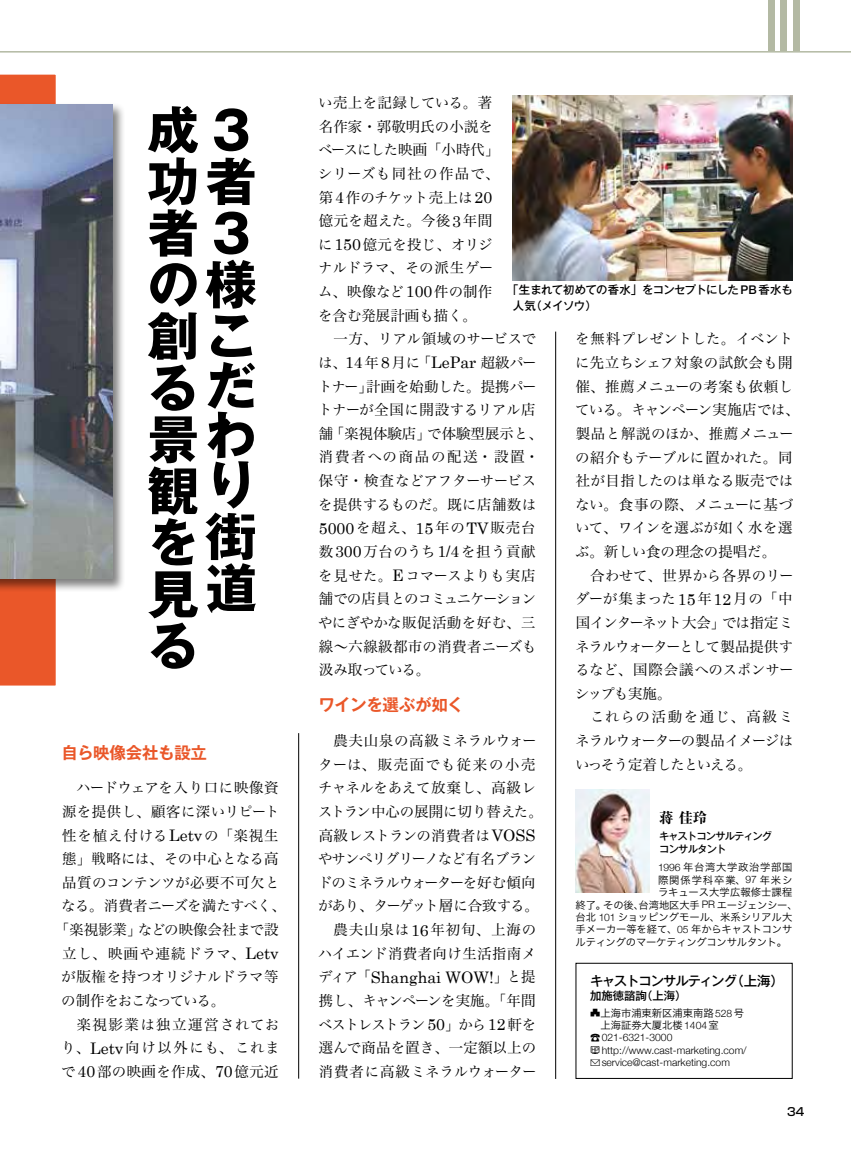
<style>
.page{position:relative;width:851px;height:1149px;background:#fff}
.page>*{position:absolute;margin:0;border:0;box-sizing:border-box;transform-origin:0 0}
.t1{font:700 51.6px/51.4px "Gothic MB101 Pro";color:#000}
.t2{font:700 16.5px "Gothic MB101 Pro De";letter-spacing:-.025em;color:#ea5729}
.t3{font:15.9px "Century";color:#000}
.t4{font:14.4px/23.5px "Hira Min Pro W3";color:#000}
.t5{font:14.4px "Hira Min Pro W3";letter-spacing:-.07em;color:#000}
.t6{font:14.4px "Hira Min Pro W3";letter-spacing:.03em;color:#000}
.t7{font:14.4px "Hira Min Pro W3";letter-spacing:.035em;color:#000}
.t8{font:14.4px "Hira Min Pro W3";letter-spacing:.11em;color:#000}
.t9{font:14.4px "Hira Min Pro W3";letter-spacing:-.08em;color:#000}
.t10{font:14.4px "Hira Min Pro W3";letter-spacing:.06em;color:#000}
.t11{font:14.4px "Hira Min Pro W3";letter-spacing:-.065em;color:#000}
.t12{font:14.4px "Hira Min Pro W3";letter-spacing:.095em;color:#000}
.t13{font:14.4px "Hira Min Pro W3";letter-spacing:.02em;color:#000}
.t14{font:14.4px "Hira Min Pro W3";letter-spacing:.025em;color:#000}
.t15{font:14.4px "Hira Min Pro W3";letter-spacing:-.03em;color:#000}
.t16{font:14.4px "Hira Min Pro W3";letter-spacing:-.02em;color:#000}
.t17{font:14.4px "Hira Min Pro W3";letter-spacing:.045em;color:#000}
.t18{font:14.4px "Hira Min Pro W3";letter-spacing:.05em;color:#000}
.t19{font:14.4px "Hira Min Pro W3";letter-spacing:.065em;color:#000}
.t20{font:14.4px "Hira Min Pro W3";letter-spacing:.105em;color:#000}
.t21{font:800 14.4px "Ryumin Pro";color:#000}
.t22{font:500 13.35px "Gothic MB101 Pro";letter-spacing:-.08em;color:#000}
.t23{font:500 11.4px/15.5px "Gothic MB101 Pro";letter-spacing:-.06em;color:#000}
.t24{font:500 11.25px "Shin Go Pro";color:#000}
.t25{font:10.35px/12.3px "Hira Kaku Pro W3";letter-spacing:-.01em;color:#000}
.t26{font:300 10.35px/12.3px "Helvetica Neue";color:#000}
.t27{font:500 10.35px/12.3px "Gothic MB101 Pro";letter-spacing:-.08em;color:#000}
.t28{font:10.35px "Hira Kaku Pro W3";letter-spacing:.065em;color:#000}
.t29{font:10.35px "Hira Kaku Pro W3";letter-spacing:.085em;color:#000}
.s1{font-family:"Century";font-size:15.9px}
.s2{font-family:"Helvetica Neue LT Std";font-size:12px}
.s3{font-family:"Hira Min Pro W3";font-size:14.4px}
.s4{font-family:"Helvetica Neue";font-weight:300}
.s5{font-family:"whenever SH"}
.s6{font-family:"whenever SH";font-weight:400}
</style>
<div class="page">
<div style="left:0;top:102px;width:126px;height:490px;background:#000;opacity:.5"></div>
<img style="left:58px;top:104px;width:54px;height:474px">
<img style="left:575px;top:789px;width:74px;height:103px">
<div style="left:575px;top:962px;width:217px;height:116px;border:1px solid #000"></div>
<hr style="left:298px;top:733px;width:1px;height:345px;background:#000">
<hr style="left:555px;top:331px;width:1px;height:747px;background:#000">
<img style="left:513px;top:95px;width:279px;height:185px">
<svg style="left:0;top:74px;width:58px;height:612px;background:#9a8284"></svg>
<hr style="left:0;top:51px;width:850px;height:2px;background:#b3b9a3">
<div style="left:767px;top:0;width:7px;height:51px;background:#b3b9a3"></div>
<div style="left:780px;top:0;width:7px;height:51px;background:#b3b9a3"></div>
<div style="left:793px;top:0;width:6px;height:51px;background:#b3b9a3"></div>
<h1 class="t1" style="left:147px;top:98px;width:110px">成３功者者３の様創こるだ景観を見る</h1>
<h1 class="t1" style="left:205px;top:403px;width:52px;line-height:50.8px">わり街道</h1>
<p class="t2" style="left:62px;top:738px;width:147px">自ら映像会社も設立</p>
<p class="t17" style="left:76px;top:775px;width:204px">ハードウェアを入り口に映像資</p>
<p class="t7" style="left:62px;top:799px;width:219px">源を提供し、顧客に深いリピート</p>
<p class="t10" style="left:62px;top:822px;width:218px">性を植え付ける<span class="s1">Letv</span>の「楽視生</p>
<p class="t14" style="left:62px;top:846px;width:218px">態」戦略には、その中心となる高</p>
<p class="t7" style="left:62px;top:869px;width:219px">品質のコンテンツが必要不可欠と</p>
<p class="t11" style="left:61px;top:893px;width:226px">なる。消費者ニーズを満たすべく、</p>
<p class="t4" style="left:55px;top:916px;width:225px">「楽視影業」などの映像会社まで設</p>
<p class="t12" style="left:62px;top:940px;width:218px">立し、映画や連続ドラマ、<span class="s1">Letv</span></p>
<p class="t15" style="left:61px;top:964px;width:219px">が版権を持つオリジナルドラマ等</p>
<p class="t9" style="left:61px;top:987px;width:165px">の制作をおこなっている。</p>
<p class="t20" style="left:76px;top:1011px;width:204px">楽視影業は独立運営されてお</p>
<p class="t8" style="left:61px;top:1035px;width:219px">り、<span class="s1">Letv</span>向け以外にも、これま</p>
<p class="t6" style="left:61px;top:1058px;width:219px">で<span class="s1">40</span>部の映画を作成、<span class="s1">70</span>億元近</p>
<p class="t4" style="left:318px;top:89px;width:183px">い売上を記録している。著名作家・郭敬明氏の小説をベースにした映画「小時代」シリーズも同社の作品で、第<span class="s1">4</span>作のチケット売上は<span class="s1">20</span>億元を超えた。今後<span class="s1">3</span>年間に<span class="s1">150</span>億元を投じ、オリジナルドラマ、その派生ゲーム、映像など<span class="s1">100</span>件の制作を含む発展計画も描く。</p>
<p class="t23" style="left:513px;top:280px;width:281px;text-indent:-6px">「生まれて初めての香水」をコンセプトにした <span class="s2">PB</span> 香水も人気（メイソウ）</p>
<p class="t4" style="left:318px;top:326px;width:226px;text-indent:15px">一方、リアル領域のサービスでは、<span class="s1">14</span>年<span class="s1">8</span>月に「<span class="s1">LePar</span> 超級パートナー」計画を始動した。提携パートナーが全国に開設するリアル店舗「楽視体験店」で体験型展示と、消費者への商品の配送・設置・保守・検査などアフターサービスを提供するものだ。既に店舗数は<br><span class="s1">5000</span>を超え、<span class="s1">15</span>年の<span class="s1">TV</span>販売台数<span class="s1">300</span>万台のうち<span class="s1">1/4</span>を担う貢献を見せた。<span class="s1">E</span>コマースよりも実店舗での店員とのコミュニケーションやにぎやかな販促活動を好む、三線～六線級都市の消費者ニーズも汲み取っている。</p>
<p class="t2" style="left:318px;top:691px;width:147px">ワインを選ぶが如く</p>
<p class="t18" style="left:333px;top:728px;width:205px">農夫山泉の高級ミネラルウォー</p>
<p class="t8" style="left:318px;top:751px;width:219px">ターは、販売面でも従来の小売</p>
<p class="t16" style="left:318px;top:775px;width:219px">チャネルをあえて放棄し、高級レ</p>
<p class="t4" style="left:318px;top:798px;width:226px">ストラン中心の展開に切り替えた。</p>
<p class="t13" style="left:319px;top:822px;width:218px">高級レストランの消費者は<span class="s1">VOSS</span></p>
<p class="t5" style="left:318px;top:846px;width:219px">やサンペリグリーノなど有名ブラン</p>
<p class="t5" style="left:318px;top:869px;width:219px">ドのミネラルウォーターを好む傾向</p>
<p class="t9" style="left:318px;top:893px;width:222px">があり、ターゲット層に合致する。</p>
<p class="t19" style="left:333px;top:917px;width:204px">農夫山泉は<span class="s1">16</span>年初旬、上海の</p>
<p class="t6" style="left:318px;top:940px;width:219px">ハイエンド消費者向け生活指南メ</p>
<p class="t3" style="left:318px;top:963px;width:219px"><span class="s3">ディア「</span>Shanghai WOW!<span class="s3">」と提</span></p>
<p class="t4" style="left:318px;top:987px;width:220px;text-align:justify">携し、キャンペーンを実施。「年間ベストレストラン <span class="s1">50</span>」から <span class="s1">12</span>軒を選んで商品を置き、一定額以上の消費者に高級ミネラルウォーター</p>
<p class="t4" style="left:575px;top:326px;width:226px">を無料プレゼントした。イベントに先立ちシェフ対象の試飲会も開催、推薦メニューの考案も依頼している。キャンペーン実施店では、製品と解説のほか、推薦メニューの紹介もテーブルに置かれた。同社が目指したのは単なる販売ではない。食事の際、メニューに基づいて、ワインを選ぶが如く水を選ぶ。新しい食の理念の提唱だ。</p>
<p class="t4" style="left:575px;top:562px;width:220px;text-align:justify;text-indent:15px">合わせて、世界から各界のリーダーが集まった<span class="s1">15</span>年<span class="s1">12</span>月の「中国インターネット大会」では指定ミネラルウォーターとして製品提供するなど、国際会議へのスポンサーシップも実施。</p>
<p class="t4" style="left:575px;top:703px;width:220px;text-align:justify;text-indent:15px">これらの活動を通じ、高級ミネラルウォーターの製品イメージはいっそう定着したといえる。</p>
<p class="t21" style="left:659px;top:806px;width:50px">蒋 佳玲</p>
<p class="t27" style="left:659px;top:828px;width:115px">キャストコンサルティングコンサルタント</p>
<p class="t28" style="left:658px;top:858px;width:136px"><span class="s4">1996</span> 年台湾大学政治学部国</p>
<p class="t29" style="left:658px;top:870px;width:136px">際関係学科卒業、<span class="s4">97</span> 年米シ</p>
<p class="t25" style="left:658px;top:885px;width:136px">ラキュース大学広報修士課程</p>
<p class="t25" style="left:575px;top:897px;width:223px">終了。その後、台湾地区大手 <span class="s4">PR</span> エージェンシー、</p>
<p class="t25" style="left:575px;top:909px;width:218px">台北 <span class="s4">101</span> ショッピングモール、米系シリアル大</p>
<p class="t25" style="left:575px;top:922px;width:218px">手メーカー等を経て、<span class="s4">05</span> 年からキャストコンサ</p>
<p class="t25" style="left:575px;top:934px;width:213px">ルティングのマーケティングコンサルタント。</p>
<p class="t22" style="left:590px;top:969px;width:195px">キャストコンサルティング（上海）</p>
<p class="t23" style="left:590px;top:986px;width:98px">加施徳諮詢（上海）</p>
<p class="t25" style="left:590px;top:1005px;width:155px"><span class="s5">┤</span>上海市浦東新区浦東南路<span class="s4">528</span>号　上海証券大厦北楼<span class="s4">1404</span>室</p>
<p class="t26" style="left:590px;top:1030px;width:158px"><span class="s6">┴</span>021-6321-3000 <span class="s6">⊆</span>http://www.cast-marketing.com/ <span class="s6">┐</span>service@cast-marketing.com</p>
<p class="t24" style="left:787px;top:1102px;width:19px">34</p>
</div>
